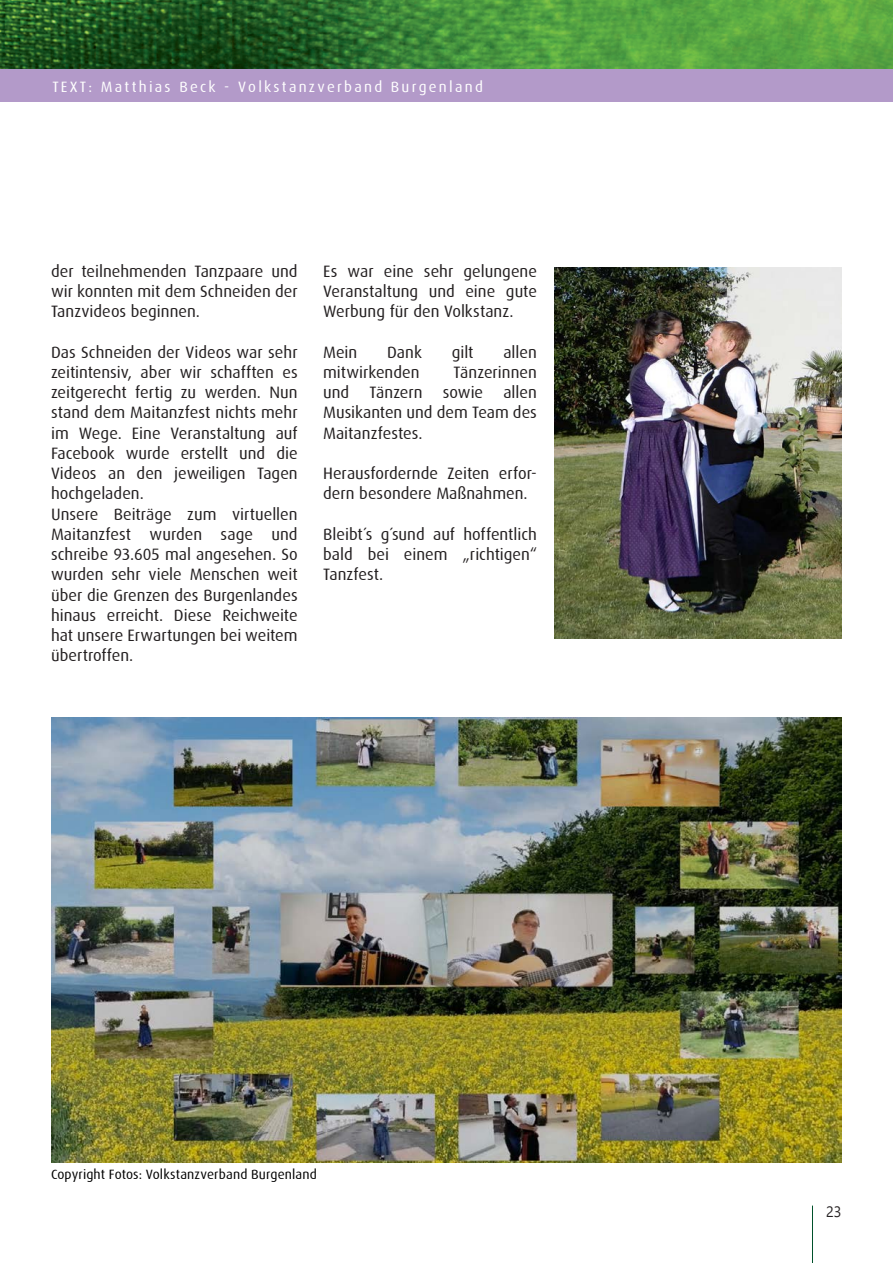
<style>
.page{position:relative;width:893px;height:1263px;background:#fff}
.page>*{position:absolute;margin:0;border:0;box-sizing:border-box;transform-origin:0 0}
.t1{font:16.5px/20.2px "Dax";color:#231f20;text-align:justify}
.t2{font:15px "Dax";letter-spacing:.15em;color:#fff}
.t3{font:15px "Segoe UI";color:#231f20;scale:.95 1}
.t4{font:13.5px "Dax";letter-spacing:.01em;color:#000}
</style>
<div class="page">
<img style="left:0;top:0;width:893px;height:70px">
<div style="left:0;top:70px;width:893px;height:32px;background:#b39ac9"></div>
<hr style="left:812px;top:1205px;width:1px;height:58px;background:#00512b">
<img style="left:51px;top:718px;width:791px;height:444px">
<img style="left:554px;top:268px;width:288px;height:370px">
<p class="t2" style="left:52px;top:79px;width:432px">TEXT: Matthias Beck - Volkstanzverband Burgenland</p>
<p class="t1" style="left:51px;top:261px;width:248px">der teilnehmenden Tanzpaare und wir konnten mit dem Schneiden der Tanzvideos beginnen.</p>
<p class="t1" style="left:51px;top:342px;width:248px;text-align:left">Das Schneiden der Videos war sehr zeitintensiv, aber wir schafften es zeitgerecht fertig zu werden. Nun stand dem Maitanzfest nichts mehr im Wege. Eine Veranstaltung auf<br>Facebook wurde erstellt und die<br>Videos an den jeweiligen Tagen hochgeladen.<br>Unsere Beiträge zum virtuellen<br>Maitanzfest wurden sage und schreibe 93.605 mal angesehen. So wurden sehr viele Menschen weit über die Grenzen des Burgenlandes hinaus erreicht. Diese Reichweite hat unsere Erwartungen bei weitem übertroffen.</p>
<p class="t1" style="left:323px;top:261px;width:215px">Es war eine sehr gelungene Veranstaltung und eine gute Werbung für den Volkstanz.</p>
<p class="t1" style="left:323px;top:342px;width:36px">Mein</p>
<p class="t1" style="left:387px;top:342px;width:36px">Dank</p>
<p class="t1" style="left:452px;top:342px;width:23px">gilt</p>
<p class="t1" style="left:503px;top:342px;width:35px">allen</p>
<p class="t1" style="left:323px;top:362px;width:98px">mitwirkenden</p>
<p class="t1" style="left:323px;top:362px;width:215px;text-indent:130px">Tänzerinnen und Tänzern sowie allen Musikanten und dem Team des Maitanzfestes.</p>
<p class="t1" style="left:323px;top:463px;width:215px">Herausfordernde Zeiten erfor&shy;dern besondere Maßnahmen.</p>
<p class="t1" style="left:323px;top:524px;width:215px">Bleibt´s g´sund auf hoffentlich bald bei einem „richtigen“ Tanzfest.</p>
<p class="t4" style="left:51px;top:1166px;width:267px">Copyright Fotos: Volkstanzverband Burgenland</p>
<p class="t3" style="left:826px;top:1197px;width:18px">23</p>
</div>
